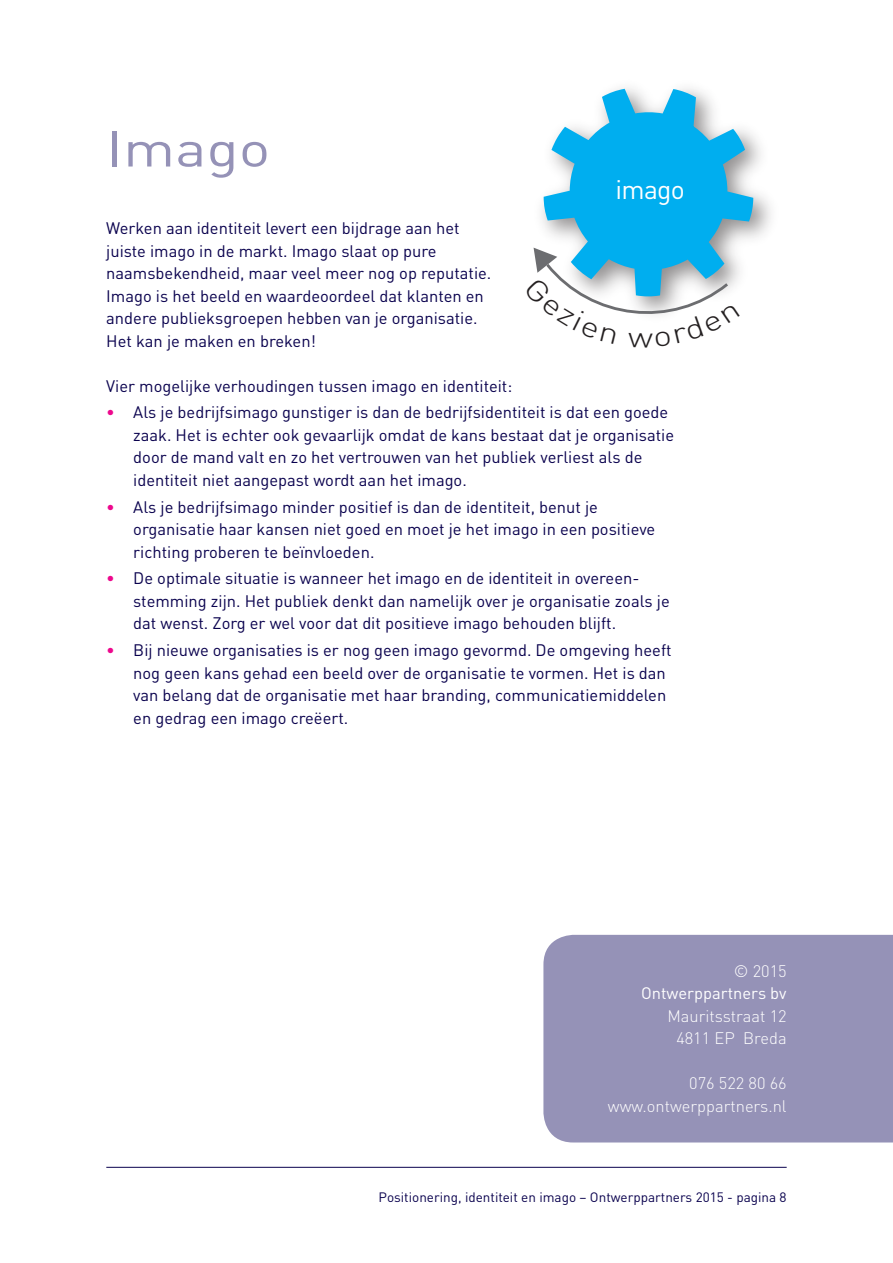
<style>
.page{position:relative;width:893px;height:1263px;background:#fff}
.page>*{position:absolute;margin:0;border:0;box-sizing:border-box;transform-origin:0 0}
.Kop{font:49.5px "DIN";color:#9592b7;scale:1.2 1}
.t1{font:26.4px "DIN";letter-spacing:-.025em;color:#fff}
.Normaal{font:16.5px/22.5px "DIN";color:#0a024e}
.Normaal-2{font:300 16.5px "DIN";color:#fff}
.Normaal-3{font:16.5px "DIN";color:#fff}
.t2{font:13.5px "DIN";color:#0a024e}
.s1{color:#ed088d}
</style>
<div class="page">
<hr style="left:106px;top:1167px;width:681px;height:1px;background:#0a024e">
<div style="left:543px;top:935px;width:350px;height:207px;background:#9592b7"></div>
<img style="left:620px;top:88px;width:151px;height:150px">
<svg style="left:533px;top:89px;width:220px;height:226px"></svg>
<p class="Kop" style="left:106px;top:118px;width:138px">Imago</p>
<p class="t1" style="left:615px;top:173px;width:71px">imago</p>
<p class="Normaal" style="left:106px;top:216px;width:387px">Werken aan identiteit levert een bijdrage aan het juiste imago in de markt. Imago slaat op pure naamsbekendheid, maar veel meer nog op reputatie.<br>Imago is het beeld en waardeoordeel dat klanten en andere publieksgroepen hebben van je organisatie.</p>
<p class="Normaal" style="left:106px;top:329px;width:211px">Het kan je maken en breken!</p>
<p class="Normaal" style="left:106px;top:374px;width:408px">Vier mogelijke verhoudingen tussen imago en identiteit:</p>
<p class="Normaal" style="left:133px;top:401px;width:542px;text-indent:-27px"><span class="s1">•</span> Als je bedrijfsimago gunstiger is dan de bedrijfsidentiteit is dat een goede zaak. Het is echter ook gevaarlijk omdat de kans bestaat dat je organisatie door de mand valt en zo het vertrouwen van het publiek verliest als de identiteit niet aangepast wordt aan het imago.</p>
<p class="Normaal" style="left:133px;top:495px;width:523px;text-indent:-27px"><span class="s1">•</span> Als je bedrijfsimago minder positief is dan de identiteit, benut je organisatie haar kansen niet goed en moet je het imago in een positieve richting proberen te beïnvloeden.</p>
<p class="Normaal" style="left:133px;top:567px;width:538px;text-indent:-27px"><span class="s1">•</span> De optimale situatie is wanneer het imago en de identiteit in overeen&shy;stemming zijn. Het publiek denkt dan namelijk over je organisatie zoals je dat wenst. Zorg er wel voor dat dit positieve imago behouden blijft.</p>
<p class="Normaal" style="left:133px;top:638px;width:540px;text-indent:-27px"><span class="s1">•</span> Bij nieuwe organisaties is er nog geen imago gevormd. De omgeving heeft nog geen kans gehad een beeld over de organisatie te vormen. Het is dan van belang dat de organisatie met haar branding, communicatiemiddelen en gedrag een imago creëert.</p>
<p class="Normaal-2" style="left:734px;top:960px;width:54px">© 2015</p>
<p class="Normaal-3" style="left:641px;top:983px;width:147px">Ontwerppartners bv</p>
<p class="Normaal-2" style="left:667px;top:1005px;width:121px">Mauritsstraat 12</p>
<p class="Normaal-2" style="left:676px;top:1028px;width:112px">4811 EP Breda</p>
<p class="Normaal-2" style="left:689px;top:1073px;width:99px">076 522 80 66</p>
<p class="Normaal-2" style="left:608px;top:1095px;width:180px">www.ontwerppartners.nl</p>
<p class="t2" style="left:379px;top:1188px;width:409px">Positionering, identiteit en imago – Ontwerppartners 2015 - pagina 8</p>
</div>
